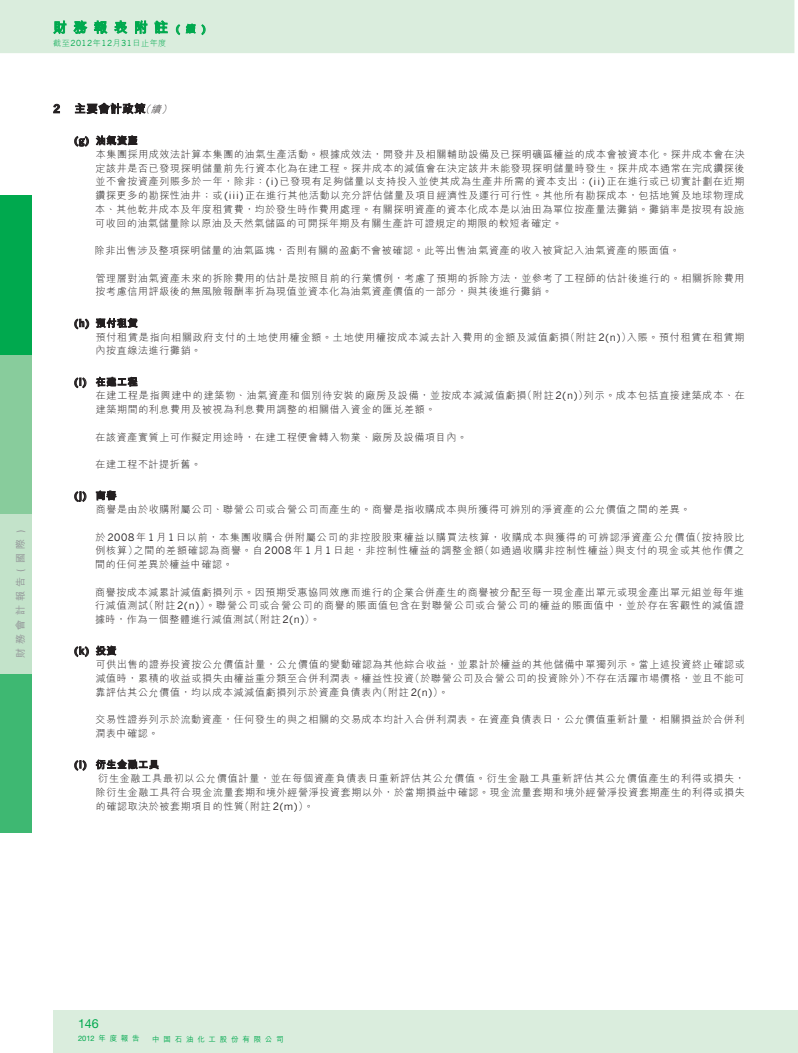
<style>
.page{position:relative;width:798px;height:1053px;background:#fff}
.page>*{position:absolute;margin:0;border:0;box-sizing:border-box;transform-origin:0 0}
.t1{font:700 13.75px "M Hei HK";letter-spacing:.47em;color:#00a94e}
.t2{font:12.5px "Helvetica Neue LT Std";color:#00a94e}
.t3{font:700 11.25px "M Hei HK";letter-spacing:.06em;color:#231f20}
.t4{font:700 11.25px "News Gothic";color:#231f20}
.t5{font:300 10px/13.8px "M Hei HK";letter-spacing:.065em;color:#231f20}
.t6{font:500 10px "M Hei HK";letter-spacing:.415em;color:#939598}
.t7{font:700 10px "News Gothic";color:#231f20}
.t8{font:300 8.12px "M Hei HK";letter-spacing:.06em;color:#00a94e}
.t9{font:500 7.5px "M Hei HK";letter-spacing:.5em;color:#00a94e}
.t10{font:7.5px "Helvetica Neue LT Std";color:#00a94e}
.s1{font-family:"Univers LT Std";font-weight:400}
.s2{font-family:"News Gothic";font-size:10px}
.s3{font-size:10px}
.s4{font-family:"News Gothic";font-weight:400}
.s5{font-weight:300;font-style:italic;font-size:10px}
.s6{font-family:"News Gothic";font-weight:700}
.s7{font-weight:700}
.s8{font-family:"M Hei HK"}
.s9{font-family:"M Hei HK";font-weight:500}
.s10{font-family:"M Hei HKS"}
</style>
<div class="page">
<div style="left:53px;top:1010px;width:744px;height:42px;background:#daeddd"></div>
<div style="left:0;top:0;width:794px;height:53px;background:#daeddd"></div>
<div style="left:0;top:673px;width:32px;height:160px;background:#3eb872"></div>
<div style="left:0;top:514px;width:32px;height:159px;background:#c3e3ca"></div>
<div style="left:0;top:354px;width:32px;height:160px;background:#88cc9c"></div>
<div style="left:0;top:195px;width:32px;height:159px;background:#00a94e"></div>
<svg style="left:53px;top:20px;width:14px;height:14px"></svg>
<svg style="left:73px;top:20px;width:14px;height:14px"></svg>
<svg style="left:94px;top:20px;width:13px;height:14px"></svg>
<svg style="left:114px;top:20px;width:13px;height:14px"></svg>
<svg style="left:135px;top:20px;width:13px;height:14px"></svg>
<svg style="left:154px;top:20px;width:14px;height:14px"></svg>
<svg style="left:176px;top:24px;width:30px;height:11px"></svg>
<svg style="left:53px;top:104px;width:7px;height:9px"></svg>
<svg style="left:75px;top:102px;width:71px;height:12px"></svg>
<svg style="left:74px;top:136px;width:15px;height:11px"></svg>
<svg style="left:96px;top:135px;width:41px;height:10px"></svg>
<svg style="left:74px;top:318px;width:15px;height:11px"></svg>
<svg style="left:96px;top:318px;width:42px;height:10px"></svg>
<svg style="left:74px;top:377px;width:13px;height:11px"></svg>
<svg style="left:96px;top:376px;width:42px;height:11px"></svg>
<svg style="left:74px;top:491px;width:13px;height:11px"></svg>
<svg style="left:96px;top:490px;width:21px;height:10px"></svg>
<svg style="left:74px;top:646px;width:15px;height:11px"></svg>
<svg style="left:96px;top:645px;width:20px;height:10px"></svg>
<svg style="left:74px;top:760px;width:13px;height:10px"></svg>
<svg style="left:95px;top:759px;width:64px;height:10px"></svg>
<p class="t6" style="left:13px;top:657px;width:129px;rotate:-90deg">財務會計報告 <span class="s1">(</span> 國際 <span class="s1">)</span></p>
<h1 class="t1" style="left:53px;top:17px;width:154px">財務報表附註 <span class="s2">(</span> <span class="s3">續</span> <span class="s2">)</span></h1>
<p class="t8" style="left:53px;top:39px;width:115px">截至<span class="s4">2012</span>年<span class="s4">12</span>月<span class="s4">31</span>日止年度</p>
<p class="t4" style="left:53px;top:102px;width:9px">2</p>
<p class="t3" style="left:74px;top:100px;width:101px">主要會計政策<span class="s5">（續）</span></p>
<p class="t5" style="left:95px;top:133px;width:650px;text-indent:-21px"><span class="s6">(g)</span> <span class="s7">油氣資產<br></span>本集團採用成效法計算本集團的油氣生產活動。根據成效法，開發井及相關輔助設備及已探明礦區權益的成本會被資本化。探井成本會在決定該井是否已發現探明儲量前先行資本化為在建工程。探井成本的減值會在決定該井未能發現探明儲量時發生。探井成本通常在完成鑽探後並不會按資產列賬多於一年，除非：<span class="s4">(i)</span> 已發現有足夠儲量以支持投入並使其成為生產井所需的資本支出；<span class="s4">(ii)</span> 正在進行或已切實計劃在近期鑽探更多的勘探性油井；或 <span class="s4">(iii)</span> 正在進行其他活動以充分評估儲量及項目經濟性及運行可行性。其他所有勘探成本，包括地質及地球物理成本、其他乾井成本及年度租賃費，均於發生時作費用處理。有關探明資產的資本化成本是以油田為單位按產量法攤銷。攤銷率是按現有設施可收回的油氣儲量除以原油及天然氣儲區的可開採年期及有關生產許可證規定的期限的較短者確定。</p>
<p class="t5" style="left:95px;top:243px;width:586px">除非出售涉及整項探明儲量的油氣區塊，否則有關的盈虧不會被確認。此等出售油氣資產的收入被貸記入油氣資產的賬面值。</p>
<p class="t5" style="left:95px;top:271px;width:650px">管理層對油氣資產未來的拆除費用的估計是按照目前的行業慣例，考慮了預期的拆除方法，並參考了工程師的估計後進行的。相關拆除費用按考慮信用評級後的無風險報酬率折為現值並資本化為油氣資產價值的一部分，與其後進行攤銷。</p>
<p class="t5" style="left:96px;top:316px;width:650px;text-indent:-21px"><span class="s6">(h)</span> <span class="s7">預付租賃<br></span>預付租賃是指向相關政府支付的土地使用權金額。土地使用權按成本減去計入費用的金額及減值虧損（附註<span class="s4">2(n)</span>）入賬。預付租賃在租賃期內按直線法進行攤銷。</p>
<p class="t5" style="left:96px;top:375px;width:650px;text-indent:-21px"><span class="s6">(i)</span> <span class="s7">在建工程<br></span>在建工程是指興建中的建築物、油氣資產和個別待安裝的廠房及設備，並按成本減減值虧損（附註<span class="s4">2(n)</span>）列示。成本包括直接建築成本、在建築期間的利息費用及被視為利息費用調整的相關借入資金的匯兌差額。</p>
<p class="t5" style="left:96px;top:430px;width:373px">在該資產實質上可作擬定用途時，在建工程便會轉入物業、廠房及設備項目內。</p>
<p class="t5" style="left:95px;top:457px;width:107px">在建工程不計提折舊。</p>
<p class="t7" style="left:74px;top:489px;width:43px">(j) <span class="s8">商譽</span></p>
<p class="t5" style="left:96px;top:502px;width:596px">商譽是由於收購附屬公司、聯營公司或合營公司而產生的。商譽是指收購成本與所獲得可辨別的淨資產的公允價值之間的差異。</p>
<p class="t5" style="left:95px;top:530px;width:650px;text-align:justify">於<span class="s4">2008</span>年<span class="s4">1</span>月<span class="s4">1</span>日以前，本集團收購合併附屬公司的非控股股東權益以購買法核算，收購成本與獲得的可辨認淨資產公允價值（按持股比例核算）之間的差額確認為商譽。自<span class="s4">2008</span>年<span class="s4">1</span>月<span class="s4">1</span>日起，非控制性權益的調整金額（如通過收購非控制性權益）與支付的現金或其他作價之間的任何差異於權益中確認。</p>
<p class="t5" style="left:95px;top:585px;width:650px;text-align:justify">商譽按成本減累計減值虧損列示。因預期受惠協同效應而進行的企業合併產生的商譽被分配至每一現金產出單元或現金產出單元組並每年進行減值測試（附註<span class="s4">2(n)</span>）。聯營公司或合營公司的商譽的賬面值包含在對聯營公司或合營公司的權益的賬面值中，並於存在客觀性的減值證據時，作為一個整體進行減值測試（附註 <span class="s4">2(n)</span>）。</p>
<p class="t7" style="left:74px;top:644px;width:43px">(k) <span class="s8">投資</span></p>
<p class="t5" style="left:96px;top:657px;width:650px;text-align:justify">可供出售的證券投資按公允價值計量，公允價值的變動確認為其他綜合收益，並累計於權益的其他儲備中單獨列示。當上述投資終止確認或減值時，累積的收益或損失由權益重分類至合併利潤表。權益性投資（於聯營公司及合營公司的投資除外）不存在活躍市場價格，並且不能可靠評估其公允價值，均以成本減減值虧損列示於資產負債表內（附註 <span class="s4">2(n)</span>）。</p>
<p class="t5" style="left:95px;top:712px;width:650px">交易性證券列示於流動資產，任何發生的與之相關的交易成本均計入合併利潤表。在資產負債表日，公允價值重新計量，相關損益於合併利潤表中確認。</p>
<p class="t5" style="left:96px;top:757px;width:650px;text-indent:-21px"><span class="s6">(l)</span> <span class="s7">衍生金融工具<br></span>衍生金融工具最初以公允價值計量，並在每個資產負債表日重新評估其公允價值。衍生金融工具重新評估其公允價值產生的利得或損失，除衍生金融工具符合現金流量套期和境外經營淨投資套期以外，於當期損益中確認。現金流量套期和境外經營淨投資套期產生的利得或損失的確認取決於被套期項目的性質（附註 <span class="s4">2(m)</span>）。</p>
<p class="t2" style="left:78px;top:1015px;width:22px">146</p>
<p class="t10" style="left:78px;top:1033px;width:63px">2012<span class="s9">年度報告</span></p>
<p class="t9" style="left:152px;top:1033px;width:133px">中<span class="s10">國</span>石油化工股份有限公司</p>
</div>
